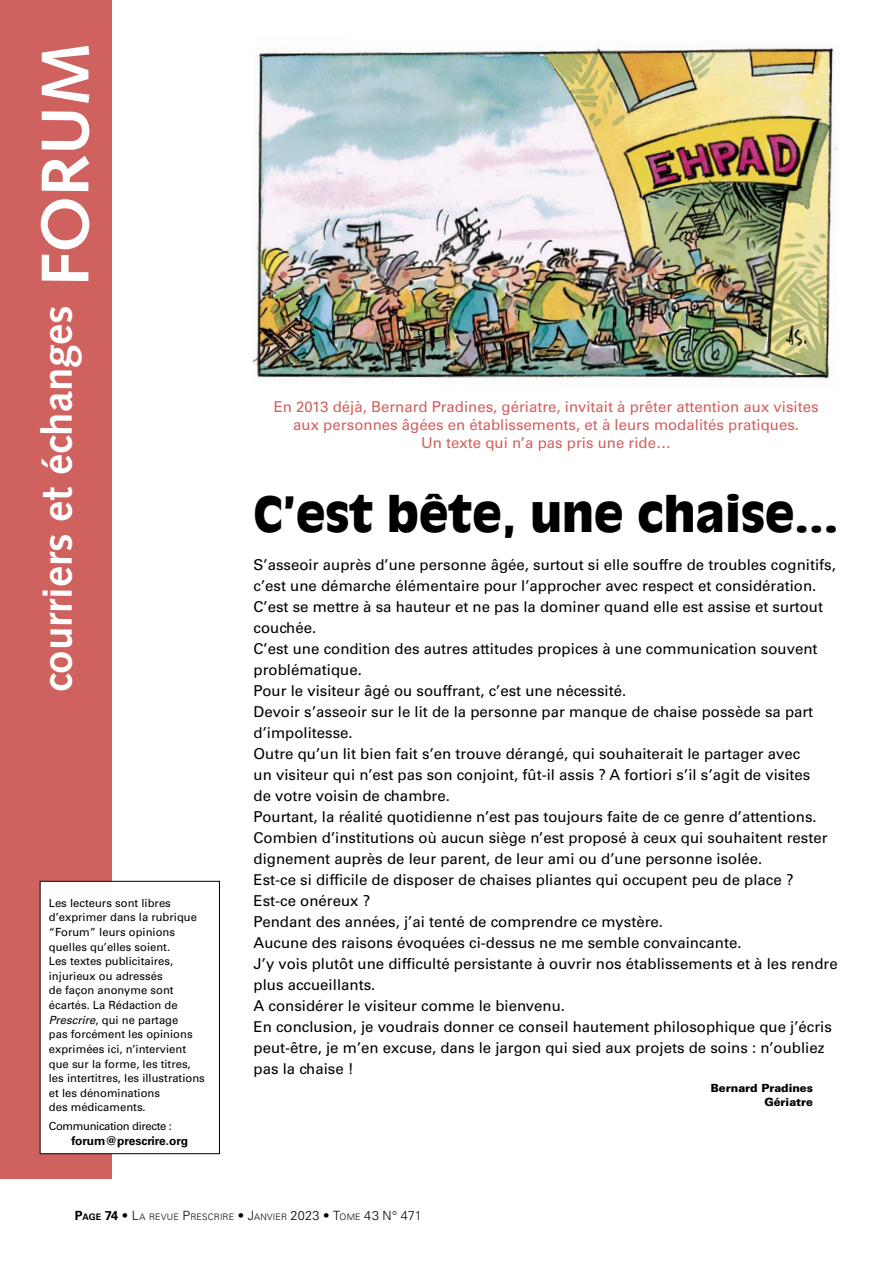
<style>
.page{position:relative;width:893px;height:1263px;background:#fff}
.page>*{position:absolute;margin:0;border:0;box-sizing:border-box;transform-origin:0 0}
.t1{font:900 48px "Antique Olive Std";color:#000}
.t2{font:700 42px "Syntax LT Std";color:#fff}
.t3{font:15px/21px "Univers LT Std";color:#000}
.t4{font:15px/18px "Univers LT Std";color:#cf615f;text-align:center}
.t5{font:700 12px "Univers LT Std";color:#000}
.t6{font:11.25px/14.7px "Univers LT Std";color:#000}
.t7{font:900 11.25px/13.5px "Univers LT Std";color:#000;text-align:right}
.t8{font:11.25px "Univers LT Std";letter-spacing:-.03em;color:#000}
.t9{font:300 8.85px "Univers LT Std";letter-spacing:.02em;color:#000}
.s1{font-size:67.5px}
.s2{font-style:italic}
.s3{font-weight:700;font-size:12.75px}
.s4{font-weight:700}
.s5{font-size:12.75px}
</style>
<div class="page">
<div style="left:0;top:0;width:112px;height:1179px;background:#cf615f"></div>
<div style="left:40px;top:881px;width:179px;height:273px;background:#fff"></div>
<div style="left:40px;top:881px;width:180px;height:273px;border:1px solid #000"></div>
<img style="left:252px;top:43px;width:585px;height:337px">
<h2 class="t2" style="left:33px;top:692px;width:651px;rotate:-90deg">courriers et échanges <span class="s1">FORUM</span></h2>
<p class="t6" style="left:49px;top:895px;width:158px">Les lecteurs sont libres d’exprimer dans la rubrique “Forum” leurs opinions quelles qu’elles soient.<br>Les textes publicitaires, injurieux ou adressés<br>de façon anonyme sont écartés. La Rédaction de<br><span class="s2">Prescrire</span>, qui ne partage<br>pas forcément les opinions exprimées ici, n’intervient que sur la forme, les titres, les intertitres, les illustrations et les dénominations<br>des médicaments.</p>
<p class="t8" style="left:49px;top:1120px;width:125px">Communication directe :</p>
<p class="t5" style="left:71px;top:1134px;width:118px">forum@prescrire.org</p>
<p class="t4" style="left:274px;top:397px;width:546px">En 2013 déjà, Bernard Pradines, gériatre, invitait à prêter attention aux visites aux personnes âgées en établissements, et à leurs modalités pratiques.<br>Un texte qui n’a pas pris une ride…</p>
<h1 class="t1" style="left:254px;top:486px;width:586px">C’est bête, une chaise...</h1>
<p class="t3" style="left:254px;top:555px;width:585px">S’asseoir auprès d’une personne âgée, surtout si elle souffre de troubles cognitifs, c’est une démarche élémentaire pour l’approcher avec respect et considération.<br>C’est se mettre à sa hauteur et ne pas la dominer quand elle est assise et surtout couchée.<br>C’est une condition des autres attitudes propices à une communication souvent problématique.<br>Pour le visiteur âgé ou souffrant, c’est une nécessité.<br>Devoir s’asseoir sur le lit de la personne par manque de chaise possède sa part d’impolitesse.<br>Outre qu’un lit bien fait s’en trouve dérangé, qui souhaiterait le partager avec<br>un visiteur qui n’est pas son conjoint, fût-il assis ? A fortiori s’il s’agit de visites<br>de votre voisin de chambre.<br>Pourtant, la réalité quotidienne n’est pas toujours faite de ce genre d’attentions.<br>Combien d’institutions où aucun siège n’est proposé à ceux qui souhaitent rester dignement auprès de leur parent, de leur ami ou d’une personne isolée.<br>Est-ce si difficile de disposer de chaises pliantes qui occupent peu de place ?<br>Est-ce onéreux ?<br>Pendant des années, j’ai tenté de comprendre ce mystère.<br>Aucune des raisons évoquées ci-dessus ne me semble convaincante.<br>J’y vois plutôt une difficulté persistante à ouvrir nos établissements et à les rendre plus accueillants.<br>A considérer le visiteur comme le bienvenu.<br>En conclusion, je voudrais donner ce conseil hautement philosophique que j’écris peut-être, je m’en excuse, dans le jargon qui sied aux projets de soins : n’oubliez pas la chaise !</p>
<p class="t7" style="left:711px;top:1081px;width:104px">Bernard Pradines<br>Gériatre</p>
<p class="t9" style="left:75px;top:1212px;width:348px"><span class="s3">P</span><span class="s4">age</span> <span class="s3">74</span> <span class="s5">• L</span>A REVUE <span class="s5">P</span>RESCRIRE <span class="s5">• J</span>ANVIER <span class="s5">2023 • T</span>OME <span class="s5">43 N ° 471</span></p>
</div>
